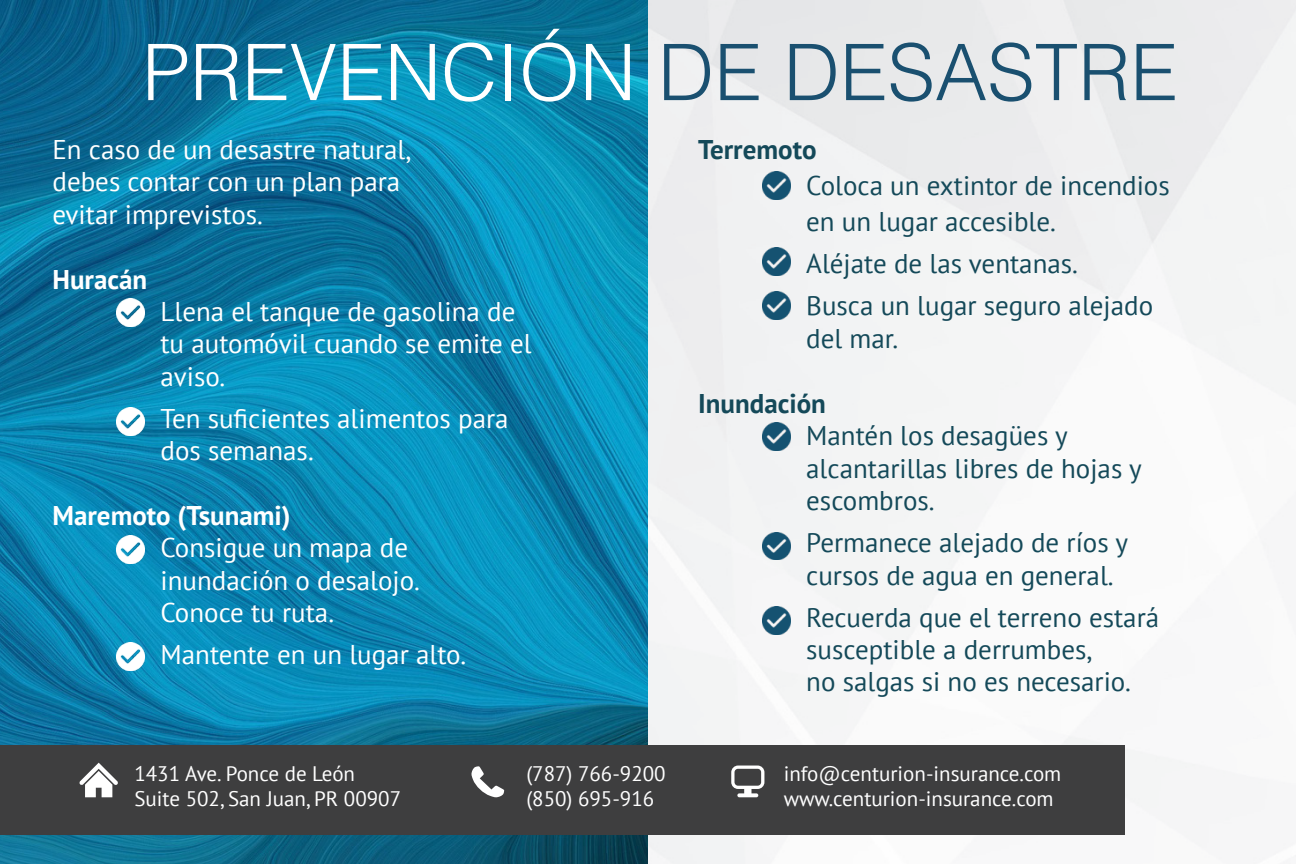
<style>
.page{position:relative;width:1296px;height:864px;background:#fff}
.page>*{position:absolute;margin:0;border:0;box-sizing:border-box;transform-origin:0 0}
.t1{font:300 78px "Helvetica";color:#fff}
.Text{font:27px "PT Sans";color:#144959}
.Text-2{font:27px "PT Sans";color:#fff}
.Text-3{font:700 27px "PT Sans";color:#fff}
.Text-4{font:700 27px "PT Sans";color:#144959}
.Contact{font:21px "PT Sans";color:#fff}
.s1{color:#1a5070}
.s2{color:#3e3e3f}
</style>
<div class="page">
<img style="left:0;top:0;width:1296px;height:864px">
<div style="left:0;top:745px;width:1125px;height:90px;background:#3e3e3f"></div>
<svg style="left:79px;top:763px;width:39px;height:34px"></svg>
<svg style="left:472px;top:766px;width:32px;height:31px"></svg>
<svg style="left:731px;top:766px;width:33px;height:31px"></svg>
<img style="left:117px;top:298px;width:28px;height:28px">
<img style="left:117px;top:407px;width:28px;height:28px">
<img style="left:117px;top:536px;width:28px;height:28px">
<img style="left:117px;top:642px;width:28px;height:28px">
<img style="left:763px;top:172px;width:27px;height:28px">
<img style="left:763px;top:248px;width:27px;height:27px">
<img style="left:763px;top:291px;width:27px;height:28px">
<img style="left:763px;top:423px;width:27px;height:27px">
<img style="left:763px;top:532px;width:27px;height:28px">
<img style="left:763px;top:606px;width:27px;height:28px">
<p class="t1" style="left:142px;top:6px;width:1037px">PREVENCIÓN <span class="s1">DE DESASTRE</span></p>
<p class="Text-2" style="left:52px;top:132px;width:360px">En caso de un desastre natural,</p>
<p class="Text-2" style="left:52px;top:165px;width:349px">debes contar con un plan para</p>
<p class="Text-2" style="left:52px;top:197px;width:212px">evitar imprevistos.</p>
<p class="Text-3" style="left:52px;top:261px;width:96px">Huracán</p>
<p class="Text-2" style="left:160px;top:294px;width:356px">Llena el tanque de gasolina de</p>
<p class="Text-2" style="left:160px;top:327px;width:373px">tu automóvil cuando se emite el</p>
<p class="Text-2" style="left:160px;top:359px;width:66px">aviso.</p>
<p class="Text-2" style="left:160px;top:401px;width:350px">Ten suficientes alimentos para</p>
<p class="Text-2" style="left:160px;top:433px;width:155px">dos semanas.</p>
<p class="Text-3" style="left:52px;top:498px;width:240px">Maremoto (Tsunami)</p>
<p class="Text-2" style="left:160px;top:531px;width:249px">Consigue un mapa de</p>
<p class="Text-2" style="left:160px;top:563px;width:261px">inundación o desalojo.</p>
<p class="Text-2" style="left:160px;top:595px;width:175px">Conoce tu ruta.</p>
<p class="Text-2" style="left:160px;top:637px;width:307px">Mantente en un lugar alto.</p>
<p class="Text-4" style="left:698px;top:131px;width:120px">Terremoto</p>
<p class="Text" style="left:806px;top:168px;width:365px">Coloca un extintor de incendios</p>
<p class="Text" style="left:806px;top:204px;width:251px">en un lugar accesible.</p>
<p class="Text" style="left:806px;top:246px;width:273px">Aléjate de las ventanas.</p>
<p class="Text" style="left:806px;top:288px;width:349px">Busca un lugar seguro alejado</p>
<p class="Text" style="left:806px;top:321px;width:93px">del mar.</p>
<p class="Text-4" style="left:698px;top:386px;width:129px">Inundación</p>
<p class="Text" style="left:806px;top:419px;width:263px">Mantén los desagües y</p>
<p class="Text" style="left:806px;top:451px;width:337px">alcantarillas libres de hojas y</p>
<p class="Text" style="left:806px;top:483px;width:130px">escombros.</p>
<p class="Text" style="left:806px;top:525px;width:323px">Permanece alejado de ríos y</p>
<p class="Text" style="left:806px;top:558px;width:309px">cursos de agua en general.</p>
<p class="Text" style="left:806px;top:600px;width:355px">Recuerda que el terreno estará</p>
<p class="Text" style="left:806px;top:632px;width:287px">susceptible a derrumbes,</p>
<p class="Text" style="left:806px;top:665px;width:326px">no salgas si no es necesario.</p>
<p class="Contact" style="left:134px;top:760px;width:222px">1431 Ave. Ponce de León</p>
<p class="Contact" style="left:134px;top:786px;width:268px">Suite 502, San Juan, PR 00907</p>
<p class="Contact" style="left:526px;top:760px;width:141px">(787) 766-9200</p>
<p class="Contact" style="left:526px;top:786px;width:141px">(850) 695-916<span class="s2">5</span></p>
<p class="Contact" style="left:784px;top:760px;width:279px">info@centurion-insurance.com</p>
<p class="Contact" style="left:784px;top:786px;width:271px">www.centurion-insurance.com</p>
</div>
